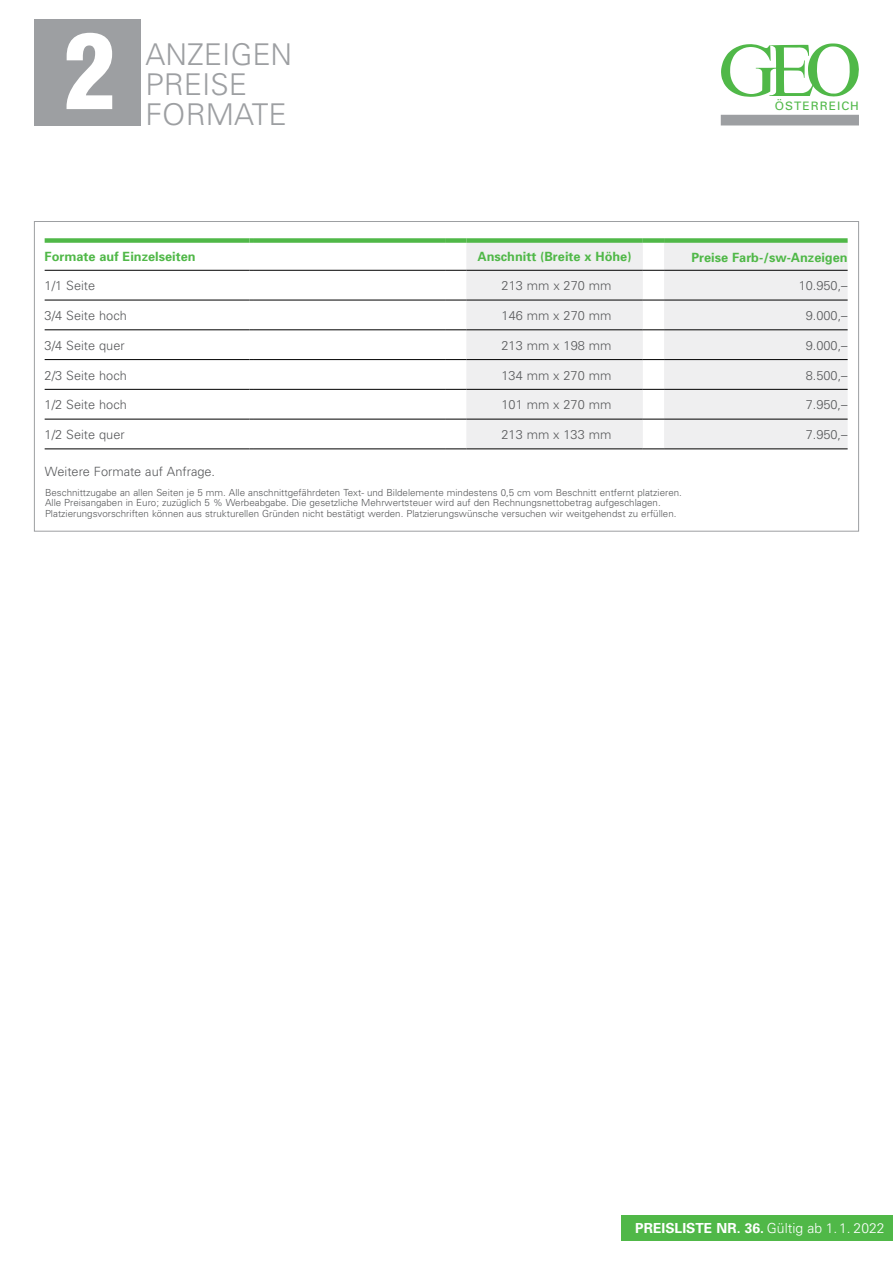
<style>
.page{position:relative;width:893px;height:1263px;background:#fff}
.page>*{position:absolute;margin:0;border:0;box-sizing:border-box;transform-origin:0 0}
.t1{font:900 condensed 101.85px "Helvetica";color:#fff}
.t2{font:300 30px/30px "Univers";color:#9d9fa2}
.t3{font:700 13.8px "Univers";color:#fff}
.t4{font:300 12.75px "Univers";color:#58595b}
.t5{font:700 12.75px "Univers";color:#50b848}
.t6{font:11.7px "Univers";letter-spacing:.08em;color:#50b848}
.t7{font:300 9.75px/10.5px "Univers";color:#58595b}
.s1{font-weight:300}
</style>
<div class="page">
<div style="left:621px;top:1215px;width:272px;height:26px;background:#50b848"></div>
<div style="left:34px;top:19px;width:106px;height:106px;background:#9d9fa2"></div>
<div style="left:34px;top:221px;width:825px;height:310px;background:#fff;border:1px solid #9d9fa2"></div>
<svg style="left:466px;top:243px;width:382px;height:206px;fill:#efeff0"></svg>
<div style="left:45px;top:238px;width:204px;height:5px;background:#50b848"></div>
<svg style="left:249px;top:238px;width:5px;height:5px"></svg>
<div style="left:254px;top:238px;width:191px;height:5px;background:#50b848"></div>
<div style="left:445px;top:238px;width:21px;height:5px;background:#50b848"></div>
<div style="left:466px;top:238px;width:177px;height:5px;background:#50b848"></div>
<div style="left:643px;top:238px;width:21px;height:5px;background:#50b848"></div>
<div style="left:664px;top:238px;width:184px;height:5px;background:#50b848"></div>
<hr style="left:45px;top:270px;width:204px;height:1px;background:#000">
<hr style="left:254px;top:270px;width:191px;height:1px;background:#000">
<svg style="left:445px;top:270px;width:21px;height:1px"></svg>
<hr style="left:466px;top:270px;width:177px;height:1px;background:#000">
<svg style="left:643px;top:270px;width:21px;height:1px"></svg>
<hr style="left:664px;top:270px;width:184px;height:1px;background:#000">
<hr style="left:45px;top:300px;width:204px;height:1px;background:#000">
<hr style="left:254px;top:300px;width:191px;height:1px;background:#000">
<svg style="left:445px;top:300px;width:21px;height:1px"></svg>
<hr style="left:466px;top:300px;width:177px;height:1px;background:#000">
<svg style="left:643px;top:300px;width:21px;height:1px"></svg>
<hr style="left:664px;top:300px;width:184px;height:1px;background:#000">
<hr style="left:45px;top:330px;width:204px;height:1px;background:#000">
<hr style="left:254px;top:330px;width:191px;height:1px;background:#000">
<svg style="left:445px;top:330px;width:21px;height:1px"></svg>
<hr style="left:466px;top:330px;width:177px;height:1px;background:#000">
<svg style="left:643px;top:330px;width:21px;height:1px"></svg>
<hr style="left:664px;top:330px;width:184px;height:1px;background:#000">
<hr style="left:45px;top:359px;width:204px;height:1px;background:#000">
<hr style="left:254px;top:359px;width:191px;height:1px;background:#000">
<svg style="left:445px;top:359px;width:21px;height:1px"></svg>
<hr style="left:466px;top:359px;width:177px;height:1px;background:#000">
<svg style="left:643px;top:359px;width:21px;height:1px"></svg>
<hr style="left:664px;top:359px;width:184px;height:1px;background:#000">
<hr style="left:45px;top:389px;width:204px;height:1px;background:#000">
<hr style="left:254px;top:389px;width:191px;height:1px;background:#000">
<svg style="left:445px;top:389px;width:21px;height:1px"></svg>
<hr style="left:466px;top:389px;width:177px;height:1px;background:#000">
<svg style="left:643px;top:389px;width:21px;height:1px"></svg>
<hr style="left:664px;top:389px;width:184px;height:1px;background:#000">
<hr style="left:45px;top:419px;width:204px;height:1px;background:#000">
<hr style="left:254px;top:419px;width:191px;height:1px;background:#000">
<svg style="left:445px;top:419px;width:21px;height:1px"></svg>
<hr style="left:466px;top:419px;width:177px;height:1px;background:#000">
<svg style="left:643px;top:419px;width:21px;height:1px"></svg>
<hr style="left:664px;top:419px;width:184px;height:1px;background:#000">
<hr style="left:45px;top:449px;width:204px;height:1px;background:#000">
<hr style="left:254px;top:449px;width:191px;height:1px;background:#000">
<svg style="left:445px;top:449px;width:21px;height:1px"></svg>
<hr style="left:466px;top:449px;width:177px;height:1px;background:#000">
<svg style="left:643px;top:449px;width:21px;height:1px"></svg>
<hr style="left:664px;top:449px;width:184px;height:1px;background:#000">
<div style="left:721px;top:115px;width:138px;height:10px;background:#9d9fa2"></div>
<svg style="left:721px;top:43px;width:138px;height:54px"></svg>
<div style="left:856px;top:87px;width:11px;height:12px;background:#fff"></div>
<h1 class="t1" style="left:64px;top:7px;width:52px">2</h1>
<h2 class="t2" style="left:146px;top:39px;width:148px">ANZEIGEN<br>PREISE<br>FORMATE</h2>
<p class="t6" style="left:775px;top:98px;width:85px">ÖSTERREICH</p>
<h3 class="t5" style="left:45px;top:248px;width:152px">Formate auf Einzelseiten</h3>
<h3 class="t5" style="left:477px;top:248px;width:156px">Anschnitt (Breite x Höhe)</h3>
<h3 class="t5" style="left:691px;top:249px;width:158px">Preise Farb-/sw-Anzeigen</h3>
<h3 class="t4" style="left:45px;top:278px;width:52px">1/1 Seite</h3>
<h3 class="t4" style="left:502px;top:278px;width:111px">213 mm x 270 mm</h3>
<h3 class="t4" style="left:799px;top:278px;width:50px">10.950,–</h3>
<h3 class="t4" style="left:45px;top:308px;width:84px">3/4 Seite hoch</h3>
<h3 class="t4" style="left:502px;top:308px;width:111px">146 mm x 270 mm</h3>
<h3 class="t4" style="left:806px;top:308px;width:43px">9.000,–</h3>
<h3 class="t4" style="left:45px;top:338px;width:82px">3/4 Seite quer</h3>
<h3 class="t4" style="left:502px;top:338px;width:111px">213 mm x 198 mm</h3>
<h3 class="t4" style="left:806px;top:338px;width:43px">9.000,–</h3>
<h3 class="t4" style="left:45px;top:367px;width:84px">2/3 Seite hoch</h3>
<h3 class="t4" style="left:502px;top:367px;width:111px">134 mm x 270 mm</h3>
<h3 class="t4" style="left:806px;top:367px;width:43px">8.500,–</h3>
<h3 class="t4" style="left:45px;top:397px;width:84px">1/2 Seite hoch</h3>
<h3 class="t4" style="left:501px;top:397px;width:111px">101 mm x 270 mm</h3>
<h3 class="t4" style="left:806px;top:397px;width:43px">7.950,–</h3>
<h3 class="t4" style="left:45px;top:427px;width:82px">1/2 Seite quer</h3>
<h3 class="t4" style="left:501px;top:427px;width:111px">213 mm x 133 mm</h3>
<h3 class="t4" style="left:806px;top:427px;width:43px">7.950,–</h3>
<h3 class="t4" style="left:45px;top:463px;width:172px">Weitere Formate auf Anfrage.</h3>
<p class="t7" style="left:45px;top:487px;width:638px">Beschnittzugabe an allen Seiten je 5 mm. Alle anschnittgefährdeten Text- und Bildelemente mindestens 0,5 cm vom Beschnitt entfernt platzieren.<br>Alle Preisangaben in Euro; zuzüglich 5 % Werbeabgabe. Die gesetzliche Mehrwertsteuer wird auf den Rechnungsnettobetrag aufgeschlagen.<br>Platzierungsvorschriften können aus strukturellen Gründen nicht bestätigt werden. Platzierungswünsche versuchen wir weitgehendst zu erfüllen.</p>
<h3 class="t3" style="left:635px;top:1219px;width:251px">PREISLISTE NR. 36. <span class="s1">Gültig ab 1.1. 2022</span></h3>
</div>
